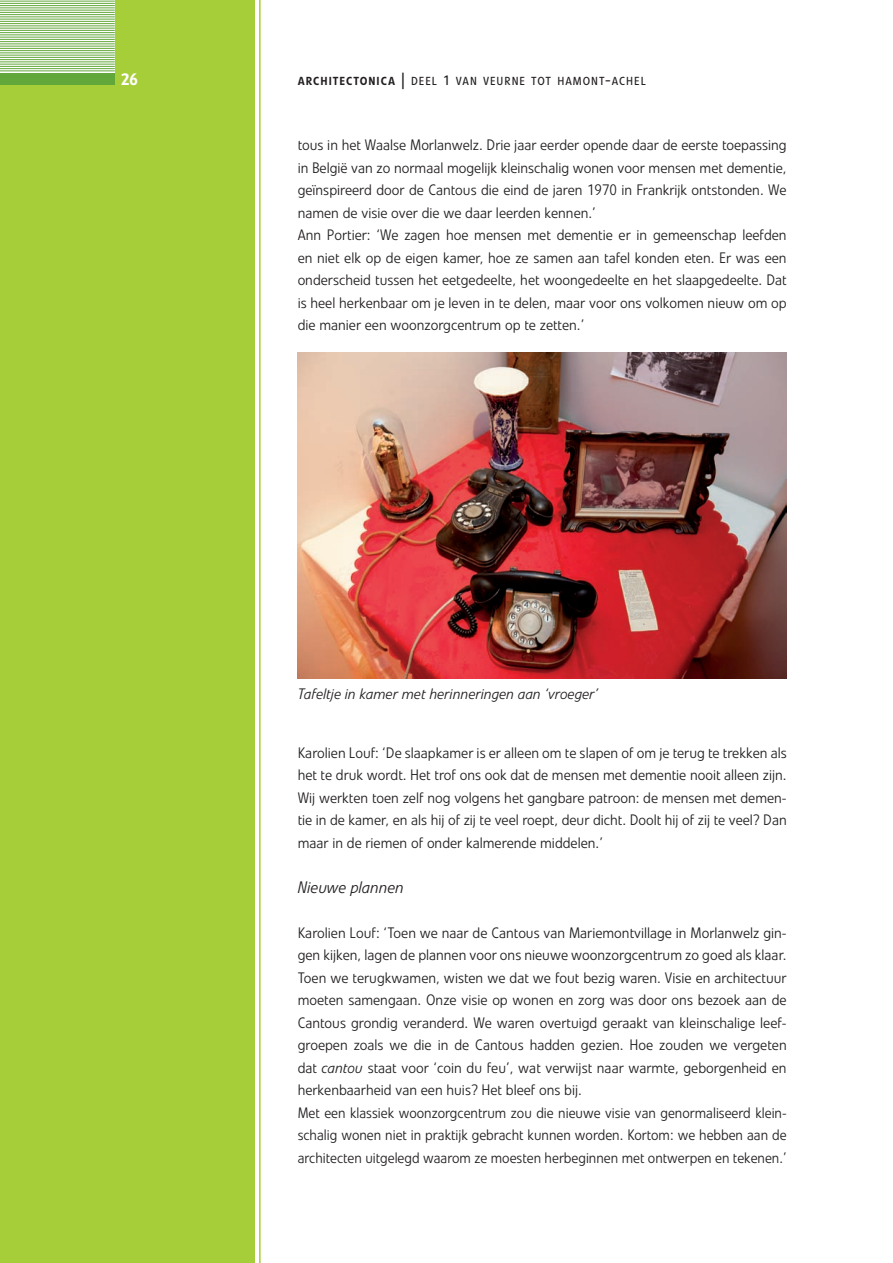
<style>
.page{position:relative;width:893px;height:1263px;background:#fff}
.page>*{position:absolute;margin:0;border:0;box-sizing:border-box;transform-origin:0 0}
.t1{font:italic 300 16.5px "Linotype Veto";color:#231f20}
.t2{font:500 16.5px "Linotype Veto";color:#fff}
.t3{font:300 15px/22.5px "Linotype Veto";color:#231f20}
.t4{font:italic 300 15px "Linotype Veto";color:#231f20}
.t5{font:11.55px "Linotype Veto";letter-spacing:.085em;color:#231f20}
.s1{font-weight:500}
.s2{font-size:16.5px}
.s3{font-size:13.5px}
.s4{font-style:italic}
</style>
<div class="page">
<div style="left:0;top:0;width:255px;height:1263px;background:#a6ce39"></div>
<svg style="left:0;top:0;width:115px;height:73px;background:#dfedd8"></svg>
<div style="left:0;top:73px;width:115px;height:12px;background:#61a73a"></div>
<hr style="left:0;top:70px;width:115px;height:1px;background:#61a73a">
<hr style="left:0;top:68px;width:115px;height:1px;background:#61a73a">
<hr style="left:0;top:66px;width:115px;height:1px;background:#61a73a">
<hr style="left:0;top:64px;width:115px;height:1px;background:#61a73a">
<hr style="left:0;top:61px;width:115px;height:1px;background:#61a73a">
<hr style="left:0;top:59px;width:115px;height:1px;background:#61a73a">
<hr style="left:0;top:57px;width:115px;height:1px;background:#61a73a">
<hr style="left:0;top:55px;width:115px;height:1px;background:#61a73a">
<hr style="left:0;top:52px;width:115px;height:1px;background:#61a73a">
<hr style="left:0;top:50px;width:115px;height:1px;background:#61a73a">
<hr style="left:0;top:48px;width:115px;height:1px;background:#61a73a">
<hr style="left:0;top:46px;width:115px;height:1px;background:#61a73a">
<hr style="left:0;top:43px;width:115px;height:1px;background:#61a73a">
<hr style="left:0;top:41px;width:115px;height:1px;background:#61a73a">
<hr style="left:0;top:39px;width:115px;height:1px;background:#61a73a">
<hr style="left:0;top:37px;width:115px;height:1px;background:#61a73a">
<hr style="left:0;top:34px;width:115px;height:1px;background:#61a73a">
<hr style="left:0;top:32px;width:115px;height:1px;background:#61a73a">
<hr style="left:0;top:30px;width:115px;height:1px;background:#61a73a">
<hr style="left:0;top:28px;width:115px;height:1px;background:#61a73a">
<hr style="left:0;top:25px;width:115px;height:1px;background:#61a73a">
<hr style="left:0;top:23px;width:115px;height:1px;background:#61a73a">
<hr style="left:0;top:21px;width:115px;height:1px;background:#61a73a">
<hr style="left:0;top:19px;width:115px;height:1px;background:#61a73a">
<hr style="left:0;top:16px;width:115px;height:1px;background:#61a73a">
<hr style="left:0;top:14px;width:115px;height:1px;background:#61a73a">
<hr style="left:0;top:12px;width:115px;height:1px;background:#61a73a">
<hr style="left:0;top:10px;width:115px;height:1px;background:#61a73a">
<hr style="left:0;top:7px;width:115px;height:1px;background:#61a73a">
<hr style="left:0;top:5px;width:115px;height:1px;background:#61a73a">
<hr style="left:0;top:3px;width:115px;height:1px;background:#61a73a">
<hr style="left:0;top:1px;width:115px;height:1px;background:#61a73a">
<hr style="left:259px;top:0;width:2px;height:1263px;background:#a6ce39">
<img style="left:298px;top:353px;width:489px;height:326px">
<p class="t2" style="left:121px;top:69px;width:18px">26</p>
<p class="t5" style="left:298px;top:74px;width:350px"><span class="s1">ARCHITECTONICA</span> <span class="s2">|</span> DEEL <span class="s3">1</span> VAN VEURNE TOT HAMONT<span class="s2">-</span>ACHEL</p>
<p class="t3" style="left:298px;top:134px;width:491px">tous in het Waalse Morlanwelz. Drie jaar eerder opende daar de eerste toepassing in België van zo normaal mogelijk kleinschalig wonen voor mensen met dementie, geïnspireerd door de Cantous die eind de jaren 1970 in Frankrijk ontstonden. We namen de visie over die we daar leerden kennen.’<br>Ann Portier: ‘We zagen hoe mensen met dementie er in gemeenschap leefden en niet elk op de eigen kamer, hoe ze samen aan tafel konden eten. Er was een onderscheid tussen het eetgedeelte, het woongedeelte en het slaapgedeelte. Dat is heel herkenbaar om je leven in te delen, maar voor ons volkomen nieuw om op die manier een woonzorgcentrum op te zetten.’</p>
<p class="t4" style="left:298px;top:685px;width:302px">Tafeltje in kamer met herinneringen aan ‘vroeger’</p>
<p class="t3" style="left:298px;top:741px;width:491px;text-align:justify">Karolien Louf: ‘De slaapkamer is er alleen om te slapen of om je terug te trekken als het te druk wordt. Het trof ons ook dat de mensen met dementie nooit alleen zijn.<br>Wij werkten toen zelf nog volgens het gangbare patroon: de mensen met demen&shy;tie in de kamer, en als hij of zij te veel roept, deur dicht. Doolt hij of zij te veel? Dan maar in de riemen of onder kalmerende middelen.’</p>
<p class="t1" style="left:298px;top:877px;width:108px">Nieuwe plannen</p>
<p class="t3" style="left:298px;top:921px;width:491px">Karolien Louf: ‘Toen we naar de Cantous van Mariemontvillage in Morlanwelz gin&shy;gen kijken, lagen de plannen voor ons nieuwe woonzorgcentrum zo goed als klaar.<br>Toen we terugkwamen, wisten we dat we fout bezig waren. Visie en architectuur moeten samengaan. Onze visie op wonen en zorg was door ons bezoek aan de Cantous grondig veranderd. We waren overtuigd geraakt van kleinschalige leef&shy;groepen zoals we die in de Cantous hadden gezien. Hoe zouden we vergeten dat <span class="s4">cantou</span> staat voor ‘coin du feu’, wat verwijst naar warmte, geborgenheid en herkenbaarheid van een huis? Het bleef ons bij.<br>Met een klassiek woonzorgcentrum zou die nieuwe visie van genormaliseerd klein&shy;schalig wonen niet in praktijk gebracht kunnen worden. Kortom: we hebben aan de architecten uitgelegd waarom ze moesten herbeginnen met ontwerpen en tekenen.’</p>
</div>
